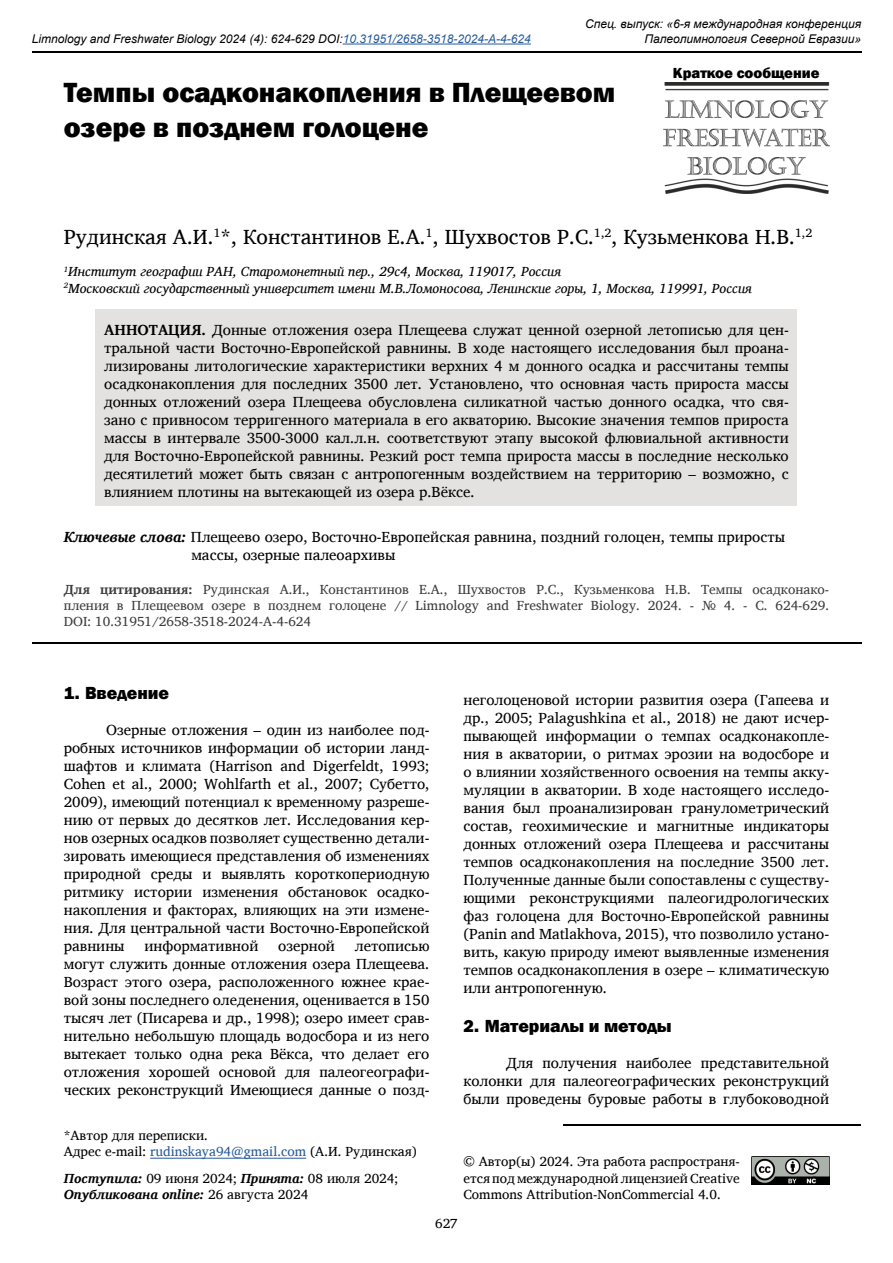
<style>
.page{position:relative;width:893px;height:1263px;background:#fff}
.page>*{position:absolute;margin:0;border:0;box-sizing:border-box;transform-origin:0 0}
.t1{font:800 28.5px/34.2px "Franklin Gothic";color:#000}
.t2{font:21px "Charis SIL";color:#000}
.t3{font:800 18px "Franklin Gothic";color:#000}
.t4{font:15px/18px "Charis SIL";color:#000;text-align:justify}
.t5{font:800 15px "Franklin Gothic";color:#000}
.t6{font:13.5px/16.2px "Charis SIL";color:#3c3c3b;text-align:justify}
.t7{font:13.5px/16.2px "Charis SIL";color:#000;text-align:justify}
.t8{font:italic 13.5px/16.2px "Charis SIL";color:#000}
.t9{font:italic 700 13.5px/16.2px "Charis SIL";color:#000}
.t10{font:italic 12px/14.4px "Arial";color:#000;text-align:right}
.s1{color:#275b9b}
.s2{font-weight:700}
.s3{font-weight:700;font-style:italic}
.s4{font-weight:400;font-style:normal}
</style>
<div class="page">
<hr style="left:32px;top:51px;width:829px;height:2px;background:#000">
<hr style="left:563px;top:1124px;width:298px;height:1px;background:#000">
<img style="left:663px;top:82px;width:166px;height:112px">
<img style="left:751px;top:1157px;width:78px;height:27px">
<hr style="left:343px;top:44px;width:188px;height:1px;background:#275b9b">
<div style="left:96px;top:309px;width:701px;height:197px;background:#e3e2e1"></div>
<hr style="left:150px;top:1158px;width:156px;height:1px;background:#275b9b">
<hr style="left:32px;top:642px;width:829px;height:2px;background:#000">
<p class="t10" style="left:585px;top:17px;width:277px">Спец. выпуск: «6-я международная конференция<br>Палеолимнология Северной Евразии»</p>
<h1 class="t1" style="left:64px;top:76px;width:553px">Темпы осадконакопления в Плещеевом озере в позднем голоцене</h1>
<p class="t10" style="left:32px;top:32px;width:500px">Limnology and Freshwater Biology 2024 (4): 624-629 DOI:<span class="s1">10.31951/2658-3518-2024-A-4-624</span></p>
<p class="t5" style="left:673px;top:63px;width:148px">Краткое сообщение</p>
<h2 class="t2" style="left:64px;top:224px;width:750px">Рудинская А.И.<sup>1</sup>*, Константинов Е.A.<sup>1</sup>, Шухвостов Р.С.<sup>1,2</sup>, Кузьменкова Н.В.<sup>1,2</sup></h2>
<p class="t8" style="left:64px;top:264px;width:690px"><sup>1</sup>Институт географии РАН, Старомонетный пер., 29с4, Москва, 119017, Россия<br><sup>2</sup>Московский государственный университет имени М.В.Ломоносова, Ленинские горы, 1, Москва, 119991, Россия</p>
<p class="t4" style="left:104px;top:321px;width:686px"><span class="s2">АННОТАЦИЯ.</span> Донные отложения озера Плещеева служат ценной озерной летописью для цен&shy;тральной части Восточно-Европейской равнины. В ходе настоящего исследования был проана&shy;лизированы литологические характеристики верхних 4 м донного осадка и рассчитаны темпы осадконакопления для последних 3500 лет. Установлено, что основная часть прироста массы донных отложений озера Плещеева обусловлена силикатной частью донного осадка, что свя&shy;зано с привносом терригенного материала в его акваторию. Высокие значения темпов прироста массы в интервале 3500-3000 кал.л.н. соответствуют этапу высокой флювиальной активности для Восточно-Европейской равнины. Резкий рост темпа прироста массы в последние несколько десятилетий может быть связан с антропогенным воздействием на территорию – возможно, с влиянием плотины на вытекающей из озера р.Вëксе.</p>
<p class="t4" style="left:191px;top:527px;width:595px;text-indent:-128px"><span class="s3">Ключевые слова:</span> Плещеево озеро, Восточно-Европейская равнина, поздний голоцен, темпы приросты массы, озерные палеоархивы</p>
<p class="t6" style="left:64px;top:581px;width:767px"><span class="s2">Для цитирования:</span> Рудинская А.И., Константинов Е.A., Шухвостов Р.С., Кузьменкова Н.В. Темпы осадконако&shy;пления в Плещеевом озере в позднем голоцене // Limnology and Freshwater Biology. 2024. - № 4. - С. 624-629.<br>DOI: 10.31951/2658-3518-2024-A-4-624</p>
<p class="t3" style="left:64px;top:681px;width:107px">1. Введение</p>
<p class="t4" style="left:64px;top:721px;width:367px;text-indent:43px">Озерные отложения – один из наиболее под&shy;робных источников информации об истории ланд&shy;шафтов и климата (Harrison and Digerfeldt, 1993; Cohen et al., 2000; Wohlfarth et al., 2007; Субетто, 2009), имеющий потенциал к временному разреше&shy;нию от первых до десятков лет. Исследования кер&shy;нов озерных осадков позволяет существенно детали&shy;зировать имеющиеся представления об изменениях природной среды и выявлять короткопериодную ритмику истории изменения обстановок осадко&shy;накопления и факторах, влияющих на эти измене&shy;ния. Для центральной части Восточно-Европейской равнины</p>
<p class="t4" style="left:145px;top:937px;width:115px">информативной</p>
<p class="t4" style="left:278px;top:937px;width:58px">озерной</p>
<p class="t4" style="left:64px;top:937px;width:367px;text-indent:291px">летописью могут служить донные отложения озера Плещеева.<br>Возраст этого озера, расположенного южнее крае&shy;вой зоны последнего оледенения, оценивается в 150 тысяч лет (Писарева и др., 1998); озеро имеет срав&shy;нительно небольшую площадь водосбора и из него вытекает только одна река Вëкса, что делает его отложения хорошей основой для палеогеографи&shy;ческих реконструкций Имеющиеся данные о позд-</p>
<p class="t7" style="left:64px;top:1127px;width:354px">*Автор для переписки.<br>Адрес e-mail: <span class="s1">rudinskaya94@gmail.com</span> (А.И. Рудинская)</p>
<p class="t9" style="left:64px;top:1170px;width:336px">Поступила: <span class="s4">09 июня 2024;</span> Принята: <span class="s4">08 июля 2024;<br></span>Опубликована online: <span class="s4">26 августа 2024</span></p>
<p class="t4" style="left:463px;top:690px;width:367px">неголоценовой истории развития озера (Гапеева и др., 2005; Palagushkina et al., 2018) не дают исчер&shy;пывающей информации о темпах осадконакопле&shy;ния в акватории, о ритмах эрозии на водосборе и о влиянии хозяйственного освоения на темпы акку&shy;муляции в акватории. В ходе настоящего исследо&shy;вания был проанализирован гранулометрический состав, геохимические и магнитные индикаторы донных отложений озера Плещеева и рассчитаны темпов осадконакопления на последние 3500 лет.<br>Полученные данные были сопоставлены с существу&shy;ющими реконструкциями палеогидрологических фаз голоцена для Восточно-Европейской равнины (Panin and Matlakhova, 2015), что позволило устано&shy;вить, какую природу имеют выявленные изменения темпов осадконакопления в озере – климатическую или антропогенную.</p>
<p class="t3" style="left:463px;top:1014px;width:210px">2. Материалы и методы</p>
<p class="t4" style="left:463px;top:1054px;width:367px;text-indent:43px">Для получения наиболее представительной колонки для палеогеографических реконструкций были проведены буровые работы в глубоководной</p>
<p class="t7" style="left:463px;top:1154px;width:278px">© Автор(ы) 2024. Эта работа распространя&shy;ется под международной лицензией Creative Commons Attribution-NonCommercial 4.0.</p>
<p class="t7" style="left:435px;top:1215px;width:24px">627</p>
</div>
